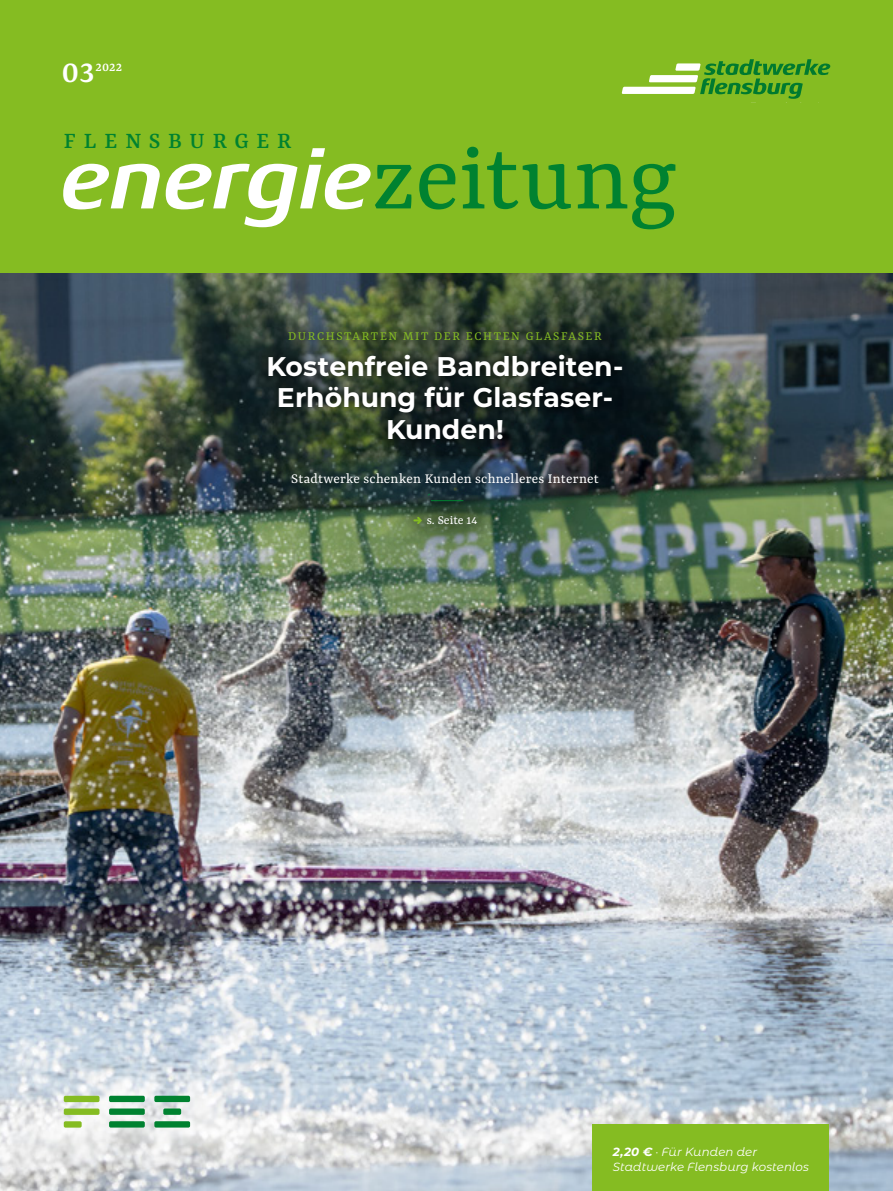
<style>
.page{position:relative;width:893px;height:1191px;background:#fff}
.page>*{position:absolute;margin:0;border:0;box-sizing:border-box;transform-origin:0 0}
.t1{font:italic 700 85.35px "Aeonis LT Pro";letter-spacing:-.005em;color:#fff}
.t2{font:500 36.45px "Yrsa";color:#fff}
.t3{font:700 27px/31.8px "Montserrat";color:#fff;text-align:center}
.t4{font:500 24.75px "Yrsa";letter-spacing:.315em;color:#008230}
.t5{font:15px "Yrsa";letter-spacing:.015em;color:#fff}
.t6{font:500 14.4px "Yrsa";color:#fff}
.t7{font:13.5px "Yrsa";letter-spacing:.12em;color:#85bc22}
.t8{font:13.5px "Yrsa";color:#fff}
.t9{font:italic 11.85px/14.2px "Montserrat";letter-spacing:.005em;color:#fff}
.t10{font:11.55px "Yrsa";color:#008b3e}
.s1{font-family:"Yrsa";font-weight:400;font-style:normal;font-size:104.55px;color:#008230}
.s2{font-weight:700}
</style>
<div class="page">
<img style="left:0;top:272px;width:893px;height:919px">
<div style="left:154px;top:1095px;width:36px;height:7px;background:#008230;border-radius:2px"></div>
<div style="left:163px;top:1108px;width:18px;height:6px;background:#008230;border-radius:2px"></div>
<div style="left:154px;top:1121px;width:36px;height:6px;background:#008230;border-radius:2px"></div>
<div style="left:109px;top:1095px;width:36px;height:7px;background:#008230;border-radius:2px"></div>
<div style="left:109px;top:1121px;width:36px;height:6px;background:#008230;border-radius:2px"></div>
<div style="left:109px;top:1108px;width:36px;height:6px;background:#008230;border-radius:2px"></div>
<div style="left:64px;top:1095px;width:36px;height:7px;background:#85bc22;border-radius:2px"></div>
<div style="left:64px;top:1121px;width:18px;height:6px;background:#85bc22;border-radius:2px"></div>
<div style="left:64px;top:1108px;width:36px;height:6px;background:#85bc22;border-radius:2px"></div>
<div style="left:593px;top:1124px;width:236px;height:67px;background:#85bc22"></div>
<img style="left:271px;top:261px;width:363px;height:373px;border-radius:50%">
<svg style="left:255px;top:318px;width:380px;height:219px;background:#2b3b30"></svg>
<hr style="left:431px;top:500px;width:32px;height:1px;background:#008230">
<div style="left:0;top:0;width:893px;height:272px;background:#85bc22"></div>
<svg style="left:622px;top:59px;width:208px;height:40px"></svg>
<svg style="left:414px;top:517px;width:8px;height:7px"></svg>
<h2 class="t2" style="left:62px;top:49px;width:34px">03</h2>
<p class="t6" style="left:95px;top:58px;width:28px">2022</p>
<p class="t4" style="left:64px;top:125px;width:229px">FLENSBURGER</p>
<h1 class="t1" style="left:62px;top:133px;width:617px">energie<span class="s1">zeitung</span></h1>
<p class="t7" style="left:288px;top:327px;width:315px">DURCHSTARTEN MIT DER ECHTEN GLASFASER</p>
<p class="t3" style="left:267px;top:349px;width:358px">Kostenfreie Bandbreiten-<br>Erhöhung für Glasfaser-<br>Kunden!</p>
<p class="t5" style="left:291px;top:469px;width:309px">Stadtwerke schenken Kunden schnelleres Internet</p>
<p class="t10" style="left:427px;top:490px;width:6px">´</p>
<p class="t8" style="left:427px;top:512px;width:52px">s. Seite 14</p>
<p class="t9" style="left:613px;top:1144px;width:198px"><span class="s2">2,20 €</span> · Für Kunden der<br>Stadtwerke Flensburg kostenlos</p>
</div>
